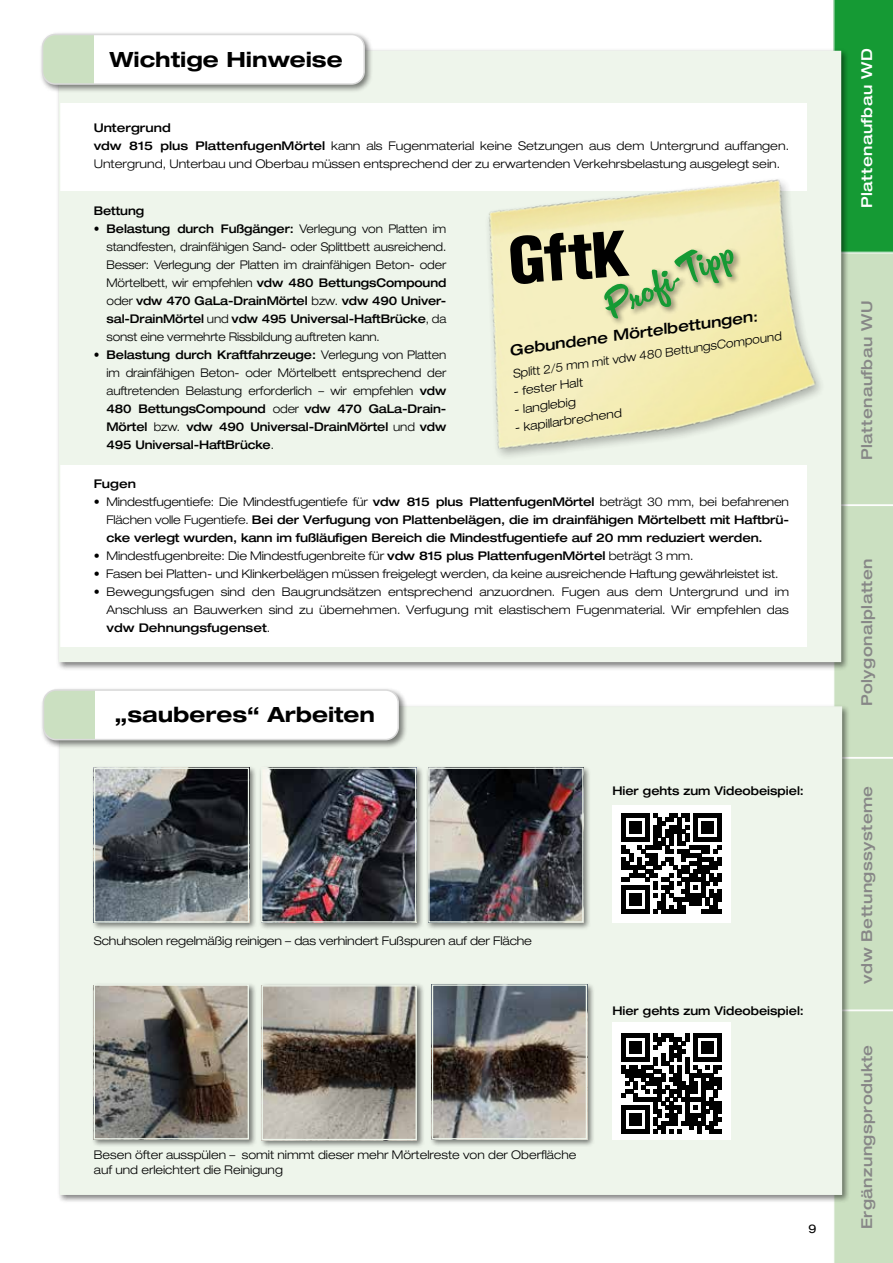
<style>
.page{position:relative;width:893px;height:1263px;background:#fff}
.page>*{position:absolute;margin:0;border:0;box-sizing:border-box;transform-origin:0 0}
.t1{font:42.6px "Cinema Script";color:#159a34}
.t2{font:700 expanded 21px "Helvetica Neue LT Std";color:#000}
.t3{font:500 expanded 15px "Helvetica Neue LT Std";letter-spacing:.03em;color:#878787}
.t4{font:500 expanded 15px "Helvetica Neue LT Std";color:#000}
.t5{font:500 expanded 15px "Helvetica Neue LT Std";letter-spacing:.03em;color:#fff}
.t6{font:300 expanded 12px/18px "Helvetica Neue LT Std";letter-spacing:-.01em;color:#000}
.t7{font:300 expanded 12px/18px "Helvetica Neue LT Std";letter-spacing:-.01em;color:#000;scale:.95 1}
.t8{font:500 expanded 12px/18px "Helvetica Neue LT Std";letter-spacing:-.005em;color:#000;text-align:justify}
.t9{font:500 expanded 12px "Helvetica Neue LT Std";letter-spacing:-.005em;color:#000;scale:.95 1}
.t10{font:expanded 12px "Helvetica Neue LT Std";color:#000}
.s1{font-weight:500}
.s2{font-size:13.5px}
.s3{font-weight:300}
</style>
<div class="page">
<svg style="left:833px;top:0;width:60px;height:1263px;background:#aad3a7"></svg>
<div style="left:56px;top:48px;width:794px;height:623px;background:#000;opacity:.5"></div>
<div style="left:60px;top:52px;width:780px;height:609px;background:#eef5eb"></div>
<div style="left:59px;top:104px;width:747px;height:87px;background:#fff"></div>
<div style="left:59px;top:466px;width:747px;height:181px;background:#fff"></div>
<div style="left:57px;top:704px;width:793px;height:499px;background:#000;opacity:.5"></div>
<div style="left:60px;top:706px;width:782px;height:489px;background:#eef5eb"></div>
<div style="left:39px;top:31px;width:335px;height:62px;background:#000;opacity:.5"></div>
<div style="left:43px;top:34px;width:321px;height:50px;background:#fff;border-radius:13px"></div>
<div style="left:43px;top:34px;width:51px;height:50px;background:#cbe0c1"></div>
<div style="left:42px;top:34px;width:323px;height:51px;border:2px solid #dadada;border-radius:13px"></div>
<img style="left:417px;top:124px;width:456px;height:393px">
<div style="left:601px;top:247px;width:141px;height:80px;background:#000;opacity:.5"></div>
<svg style="left:510px;top:230px;width:120px;height:55px;background:#7c7961"></svg>
<div style="left:91px;top:765px;width:166px;height:165px;background:#000;opacity:.5"></div>
<img style="left:96px;top:769px;width:151px;height:151px">
<div style="left:94px;top:767px;width:155px;height:155px;border:1px solid #eef5eb"></div>
<div style="left:426px;top:765px;width:165px;height:165px;background:#000;opacity:.5"></div>
<img style="left:430px;top:769px;width:151px;height:151px">
<div style="left:428px;top:767px;width:155px;height:155px;border:1px solid #eef5eb"></div>
<div style="left:258px;top:765px;width:166px;height:165px;background:#000;opacity:.5"></div>
<img style="left:263px;top:769px;width:151px;height:151px">
<div style="left:261px;top:767px;width:155px;height:155px;border:1px solid #eef5eb"></div>
<div style="left:429px;top:982px;width:166px;height:165px;background:#000;opacity:.5"></div>
<img style="left:434px;top:986px;width:151px;height:151px">
<div style="left:432px;top:984px;width:155px;height:155px;border:1px solid #eef5eb"></div>
<div style="left:91px;top:982px;width:166px;height:165px;background:#000;opacity:.5"></div>
<img style="left:96px;top:986px;width:151px;height:151px">
<div style="left:94px;top:984px;width:155px;height:155px;border:1px solid #eef5eb"></div>
<div style="left:259px;top:982px;width:166px;height:166px;background:#000;opacity:.5"></div>
<img style="left:264px;top:987px;width:151px;height:151px">
<div style="left:262px;top:985px;width:155px;height:155px;border:1px solid #eef5eb"></div>
<div style="left:40px;top:687px;width:367px;height:62px;background:#000;opacity:.5"></div>
<div style="left:43px;top:690px;width:355px;height:50px;background:#fff;border-radius:13px"></div>
<div style="left:43px;top:690px;width:51px;height:50px;background:#cbe0c1"></div>
<div style="left:43px;top:689px;width:356px;height:51px;border:2px solid #dadada;border-radius:13px"></div>
<div style="left:612px;top:805px;width:119px;height:117px;background:#fff"></div>
<svg style="left:621px;top:814px;width:101px;height:100px"></svg>
<div style="left:612px;top:1022px;width:119px;height:118px;background:#fff"></div>
<svg style="left:621px;top:1033px;width:101px;height:100px"></svg>
<h2 class="t2" style="left:109px;top:46px;width:235px">Wichtige Hinweise</h2>
<p class="t6" style="left:94px;top:119px;width:694px"><span class="s1">Untergrund<br>vdw 815 plus PlattenfugenMörtel</span> kann als Fugenmaterial keine Setzungen aus dem Untergrund auffangen.<br>Untergrund, Unterbau und Oberbau müssen entsprechend der zu erwartenden Verkehrsbelastung ausgelegt sein.</p>
<p class="t9" style="left:94px;top:204px;width:55px">Bettung</p>
<p class="t7" style="left:107px;top:220px;width:359px;text-indent:-13px">• <span class="s1">Belastung durch Fußgänger:</span> Verlegung von Platten im standfesten, drainfähigen Sand- oder Splittbett ausreichend.<br>Besser: Verlegung der Platten im drainfähigen Beton- oder Mörtelbett, wir empfehlen <span class="s1">vdw 480 BettungsCompound </span>oder <span class="s1">vdw 470 GaLa-DrainMörtel</span> bzw. <span class="s1">vdw 490 Univer&shy;sal-DrainMörtel</span> und <span class="s1">vdw 495 Universal-HaftBrücke</span>, da sonst eine vermehrte Rissbildung auftreten kann.</p>
<p class="t7" style="left:107px;top:346px;width:359px;text-align:justify;text-indent:-13px">• <span class="s1">Belastung durch Kraftfahrzeuge:</span> Verlegung von Platten im drainfähigen Beton- oder Mörtelbett entsprechend der auftretenden Belastung erforderlich – wir empfehlen <span class="s1">vdw 480 BettungsCompound</span> oder <span class="s1">vdw 470 GaLa-Drain-Mörtel</span> bzw. <span class="s1">vdw 490 Universal-DrainMörtel</span> und <span class="s1">vdw 495 Universal-HaftBrücke</span>.</p>
<h1 class="t1" style="left:594px;top:285px;width:141px;rotate:-25deg">Profi -Tipp</h1>
<p class="t4" style="left:508px;top:341px;width:252px;rotate:-8deg">Gebundene Mörtelbettungen<span class="s2">:</span></p>
<p class="t7" style="left:511px;top:365px;width:287px;rotate:-8deg">Splitt 2/5 mm mit vdw 480 BettungsCompound</p>
<p class="t6" style="left:512px;top:383px;width:71px;rotate:-8deg">- fester Halt</p>
<p class="t6" style="left:513px;top:401px;width:63px;rotate:-8deg">- langlebig</p>
<p class="t6" style="left:513px;top:419px;width:109px;rotate:-8deg">- kapillarbrechend</p>
<p class="t8" style="left:94px;top:474px;width:44px">Fugen</p>
<p class="t8" style="left:106px;top:492px;width:684px;text-indent:-13px"><span class="s3">• Mindestfugentiefe: Die Mindestfugentiefe für</span> vdw 815 plus PlattenfugenMörtel <span class="s3">beträgt 30 mm, bei befahrenen Flächen volle Fugentiefe.</span> Bei der Verfugung von Plattenbelägen, die im drainfähigen Mörtelbett mit Haftbrü&shy;cke verlegt wurden, kann im fußläufigen Bereich die Mindestfugentiefe auf 20 mm reduziert werden.</p>
<p class="t6" style="left:94px;top:546px;width:599px">• Mindestfugenbreite: Die Mindestfugenbreite für <span class="s1">vdw 815 plus PlattenfugenMörtel</span> beträgt 3 mm.</p>
<p class="t6" style="left:94px;top:564px;width:684px">• Fasen bei Platten- und Klinkerbelägen müssen freigelegt werden, da keine ausreichende Haftung gewährleistet ist.</p>
<p class="t6" style="left:106px;top:582px;width:684px;text-align:justify;text-indent:-13px">• Bewegungsfugen sind den Baugrundsätzen entsprechend anzuordnen. Fugen aus dem Untergrund und im Anschluss an Bauwerken sind zu übernehmen. Verfugung mit elastischem Fugenmaterial. Wir empfehlen das <span class="s1">vdw Dehnungsfugenset</span>.</p>
<h2 class="t2" style="left:115px;top:702px;width:262px">„sauberes“ Arbeiten</h2>
<p class="t9" style="left:612px;top:783px;width:203px">Hier gehts zum Videobeispiel:</p>
<p class="t6" style="left:94px;top:932px;width:440px">Schuhsolen regelmäßig reinigen – das verhindert Fußspuren auf der Fläche</p>
<p class="t9" style="left:612px;top:1003px;width:203px">Hier gehts zum Videobeispiel:</p>
<p class="t6" style="left:94px;top:1147px;width:484px;line-height:15px">Besen öfter ausspülen – somit nimmt dieser mehr Mörtelreste von der Oberfläche auf und erleichtert die Reinigung</p>
<p class="t10" style="left:809px;top:1221px;width:10px">9</p>
<p class="t5" style="left:857px;top:208px;width:161px;rotate:-90deg">Plattenaufbau WD</p>
<p class="t3" style="left:857px;top:460px;width:161px;rotate:-90deg">Plattenaufbau WU</p>
<p class="t3" style="left:857px;top:706px;width:149px;rotate:-90deg">Polygonalplatten</p>
<p class="t3" style="left:857px;top:984px;width:199px;rotate:-90deg">vdw Bettungssysteme</p>
<p class="t3" style="left:857px;top:1229px;width:186px;rotate:-90deg">Ergänzungsprodukte</p>
</div>
